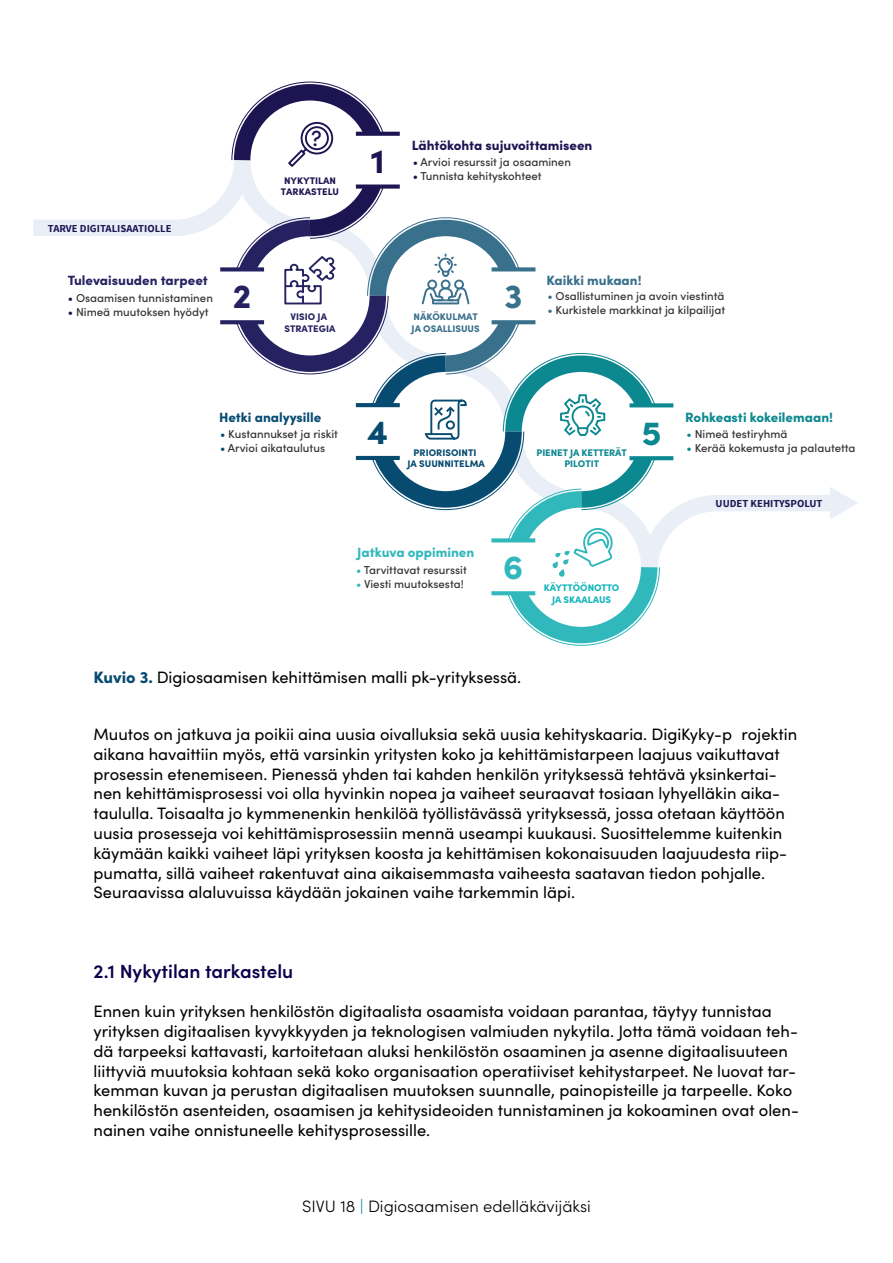
<style>
.page{position:relative;width:893px;height:1263px;background:#fff}
.page>*{position:absolute;margin:0;border:0;box-sizing:border-box;transform-origin:0 0}
.t1{font:900 33.9px "Sofia Pro";color:#31b8bc}
.t2{font:900 33.9px "Sofia Pro";color:#0c8891}
.t3{font:900 33.9px "Sofia Pro";color:#074b71}
.t4{font:900 33.9px "Sofia Pro";color:#39708c}
.t5{font:900 33.9px "Sofia Pro";color:#262261}
.t6{font:900 33.9px "Sofia Pro";color:#1d1552}
.t7{font:500 22.05px "Sofia Pro";color:#1d1552}
.Ots_1_1_H3{font:600 19.05px "Sofia Pro";color:#0d004c}
.Leipis{font:16.5px/19.8px "Sofia Pro";color:#000}
.Kuvateksti{font:16.5px "Sofia Pro";color:#000}
.t8{font:300 16.5px "Sofia Pro";color:#000}
.t9{font:900 13.35px "Sofia Pro";color:#1d1552}
.t10{font:900 13.35px "Sofia Pro";color:#0c8891}
.t11{font:900 13.35px "Sofia Pro";color:#262261}
.t12{font:900 13.35px "Sofia Pro";color:#31b8bc}
.t13{font:900 13.35px "Sofia Pro";color:#074b71}
.t14{font:900 13.35px "Sofia Pro";color:#39708c}
.t15{font:500 11.55px "Sofia Pro";color:#323333}
.t16{font:700 10.65px "Source Sans Pro";color:#1f1854}
.t17{font:900 9.6px/11.6px "Sofia Pro";color:#074b71;text-align:center}
.t18{font:900 9.6px/11.6px "Sofia Pro";letter-spacing:-.005em;color:#0c8891;text-align:center}
.t19{font:900 9.6px/11.6px "Sofia Pro";color:#15b5bb;text-align:center}
.t20{font:900 9.6px/11.6px "Sofia Pro";color:#39708c}
.t21{font:900 9.6px/11.6px "Sofia Pro";color:#1d1552;text-align:center}
.t22{font:900 9.6px/11.6px "Sofia Pro";color:#262261;text-align:center}
.s1{color:#1d1552}
.s2{color:#39708c}
.s3{color:#074b71}
.s4{color:#31b8bc}
.s5{color:#0c8891}
.s6{font-weight:900;color:#084b71}
.s7{color:#0d8891}
</style>
<div class="page">
<img style="left:33px;top:81px;width:825px;height:565px">
<p class="t16" style="left:48px;top:221px;width:125px">TARVE DIGITALISAATIOLLE</p>
<p class="t11" style="left:68px;top:270px;width:142px">Tulevaisuuden tarpeet</p>
<p class="t15" style="left:68px;top:290px;width:147px"><span class="s1">•</span> Osaamisen tunnistaminen</p>
<p class="t15" style="left:68px;top:303px;width:142px"><span class="s1">•</span> Nimeä muutoksen hyödyt</p>
<h1 class="t5" style="left:233px;top:269px;width:20px">2</h1>
<h2 class="t7" style="left:311px;top:122px;width:12px">?</h2>
<p class="t21" style="left:281px;top:174px;width:60px">NYKYTILAN<br>TARKASTELU</p>
<p class="t22" style="left:284px;top:310px;width:53px">VISIO JA<br>STRATEGIA</p>
<h1 class="t6" style="left:371px;top:134px;width:15px">1</h1>
<p class="t9" style="left:412px;top:135px;width:182px">Lähtökohta sujuvoittamiseen</p>
<p class="t15" style="left:413px;top:154px;width:160px"><span class="s1">•</span> Arvioi resurssit ja osaaminen</p>
<p class="t15" style="left:413px;top:168px;width:131px"><span class="s1">•</span> Tunnista kehityskohteet</p>
<p class="t20" style="left:412px;top:310px;width:70px">NÄKÖKULMAT<br>JA OSALLISUUS</p>
<h1 class="t4" style="left:505px;top:269px;width:19px">3</h1>
<p class="t14" style="left:546px;top:270px;width:97px">Kaikki mukaan!</p>
<p class="t15" style="left:547px;top:287px;width:179px"><span class="s2">•</span> Osallistuminen ja avoin viestintä</p>
<p class="t15" style="left:547px;top:301px;width:179px"><span class="s2">•</span> Kurkistele markkinat ja kilpailijat</p>
<p class="t13" style="left:219px;top:407px;width:104px">Hetki analyysille</p>
<p class="t15" style="left:220px;top:426px;width:120px"><span class="s3">•</span> Kustannukset ja riskit</p>
<p class="t15" style="left:220px;top:440px;width:107px"><span class="s3">•</span> Arvioi aikataulutus</p>
<h1 class="t3" style="left:368px;top:405px;width:22px">4</h1>
<p class="t17" style="left:407px;top:446px;width:79px">PRIORISOINTI<br>JA SUUNNITELMA</p>
<p class="t18" style="left:536px;top:446px;width:92px">PIENET JA KETTERÄT<br>PILOTIT</p>
<h1 class="t2" style="left:642px;top:406px;width:21px">5</h1>
<p class="t12" style="left:357px;top:542px;width:119px">Jatkuva oppiminen</p>
<p class="t15" style="left:356px;top:561px;width:112px"><span class="s4">•</span> Tarvittavat resurssit</p>
<p class="t15" style="left:356px;top:575px;width:109px"><span class="s4">•</span> Viesti muutoksesta!</p>
<h1 class="t1" style="left:503px;top:541px;width:22px">6</h1>
<p class="t19" style="left:544px;top:581px;width:77px">KÄYTTÖÖNOTTO<br>JA SKAALAUS</p>
<p class="t10" style="left:685px;top:407px;width:149px">Rohkeasti kokeilemaan!</p>
<p class="t15" style="left:686px;top:426px;width:102px"><span class="s5">•</span> Nimeä testiryhmä</p>
<p class="t15" style="left:686px;top:439px;width:170px"><span class="s5">•</span> Kerää kokemusta ja palautetta</p>
<p class="t16" style="left:716px;top:497px;width:108px">UUDET KEHITYSPOLUT</p>
<p class="Kuvateksti" style="left:94px;top:665px;width:429px"><span class="s6">Kuvio 3.</span> Digiosaamisen kehittämisen malli pk-yrityksessä.</p>
<p class="Leipis" style="left:94px;top:723px;width:705px">Muutos on jatkuva ja poikii aina uusia oivalluksia sekä uusia kehityskaaria. DigiKyky-p rojektin aikana havaittiin myös, että varsinkin yritysten koko ja kehittämistarpeen laajuus vaikuttavat prosessin etenemiseen. Pienessä yhden tai kahden henkilön yrityksessä tehtävä yksinkertai&shy;nen kehittämisprosessi voi olla hyvinkin nopea ja vaiheet seuraavat tosiaan lyhyelläkin aika&shy;taululla. Toisaalta jo kymmenenkin henkilöä työllistävässä yrityksessä, jossa otetaan käyttöön uusia prosesseja voi kehittämisprosessiin mennä useampi kuukausi. Suosittelemme kuitenkin käymään kaikki vaiheet läpi yrityksen koosta ja kehittämisen kokonaisuuden laajuudesta riip&shy;pumatta, sillä vaiheet rakentuvat aina aikaisemmasta vaiheesta saatavan tiedon pohjalle.<br>Seuraavissa alaluvuissa käydään jokainen vaihe tarkemmin läpi.</p>
<h3 class="Ots_1_1_H3" style="left:94px;top:956px;width:201px">2.1 Nykytilan tarkastelu</h3>
<p class="Leipis" style="left:94px;top:1001px;width:707px">Ennen kuin yrityksen henkilöstön digitaalista osaamista voidaan parantaa, täytyy tunnistaa yrityksen digitaalisen kyvykkyyden ja teknologisen valmiuden nykytila. Jotta tämä voidaan teh&shy;dä tarpeeksi kattavasti, kartoitetaan aluksi henkilöstön osaaminen ja asenne digitaalisuuteen liittyviä muutoksia kohtaan sekä koko organisaation operatiiviset kehitystarpeet. Ne luovat tar&shy;kemman kuvan ja perustan digitaalisen muutoksen suunnalle, painopisteille ja tarpeelle. Koko henkilöstön asenteiden, osaamisen ja kehitysideoiden tunnistaminen ja kokoaminen ovat olen&shy;nainen vaihe onnistuneelle kehitysprosessille.</p>
<p class="t8" style="left:302px;top:1195px;width:290px">SIVU 18 <span class="s7">|</span> Digiosaamisen edelläkävijäksi</p>
</div>
